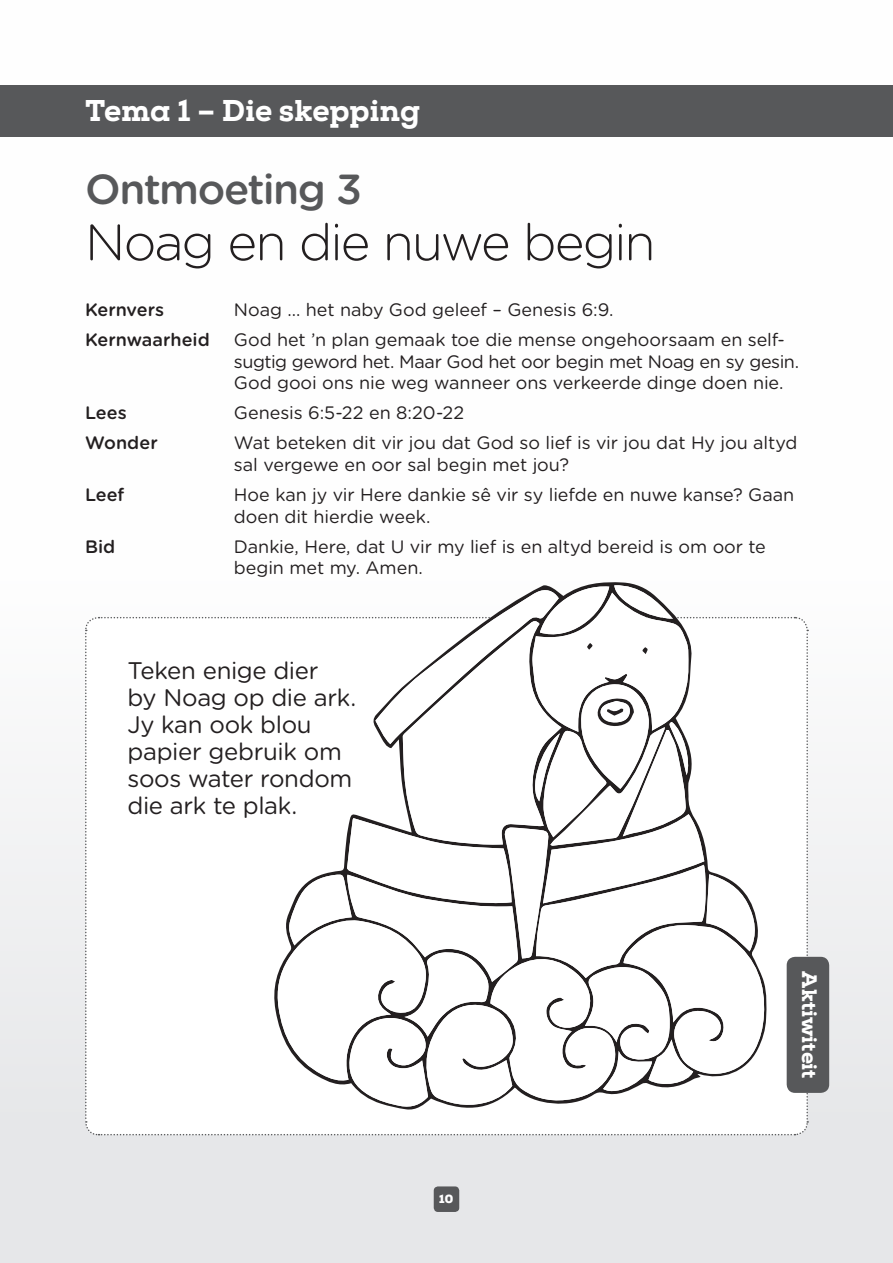
<style>
.page{position:relative;width:893px;height:1263px;background:#fff}
.page>*{position:absolute;margin:0;border:0;box-sizing:border-box;transform-origin:0 0}
.t1{font:300 51px "Gotham Rounded";letter-spacing:-.045em;color:#231f20}
.t2{font:500 42px "Gotham Rounded";letter-spacing:-.035em;color:#57585a}
.t3{font:800 30px "Nexa Slab";letter-spacing:-.005em;color:#fff}
.t4{font:24px/27px "Gotham Rounded";letter-spacing:-.015em;color:#231f20}
.t5{font:800 21px "Nexa Slab";letter-spacing:-.005em;color:#fff}
.t6{font:18px/21.6px "Gotham Rounded";letter-spacing:-.005em;color:#231f20}
.t7{font:500 18px "Gotham Rounded";color:#231f20}
.t8{font:900 12px "Nexa Slab";color:#fff}
</style>
<div class="page">
<div style="left:0;top:0;width:893px;height:1263px;background:linear-gradient(to bottom,#fff,#e7e8ea)"></div>
<div style="left:0;top:85px;width:893px;height:51px;background:#57585a"></div>
<div style="left:434px;top:1186px;width:25px;height:26px;background:#57585a;border-radius:4px"></div>
<div style="left:787px;top:957px;width:42px;height:136px;background:#57585a;border-radius:9px"></div>
<svg style="left:84px;top:584px;width:725px;height:552px"></svg>
<h3 class="t3" style="left:85px;top:92px;width:337px">Tema 1 – Die skepping</h3>
<h2 class="t2" style="left:85px;top:159px;width:278px">Ontmoeting 3</h2>
<h1 class="t1" style="left:85px;top:208px;width:572px">Noag en die nuwe begin</h1>
<p class="t7" style="left:85px;top:297px;width:81px">Kernvers</p>
<p class="t6" style="left:234px;top:298px;width:381px">Noag … het naby God geleef – Genesis 6:9.</p>
<p class="t7" style="left:85px;top:327px;width:126px">Kernwaarheid</p>
<p class="t6" style="left:234px;top:328px;width:567px">God het ’n plan gemaak toe die mense ongehoorsaam en self&shy;sugtig geword het. Maar God het oor begin met Noag en sy gesin.<br>God gooi ons nie weg wanneer ons verkeerde dinge doen nie.</p>
<p class="t7" style="left:85px;top:400px;width:43px">Lees</p>
<p class="t6" style="left:234px;top:401px;width:232px">Genesis 6:5-22 en 8:20-22</p>
<p class="t7" style="left:85px;top:430px;width:74px">Wonder</p>
<p class="t6" style="left:234px;top:431px;width:565px">Wat beteken dit vir jou dat God so lief is vir jou dat Hy jou altyd sal vergewe en oor sal begin met jou?</p>
<p class="t7" style="left:85px;top:482px;width:41px">Leef</p>
<p class="t6" style="left:234px;top:483px;width:562px">Hoe kan jy vir Here dankie sê vir sy liefde en nuwe kanse? Gaan doen dit hierdie week.</p>
<p class="t7" style="left:85px;top:533px;width:32px">Bid</p>
<p class="t6" style="left:234px;top:535px;width:534px">Dankie, Here, dat U vir my lief is en altyd bereid is om oor te begin met my. Amen.</p>
<h3 class="t4" style="left:128px;top:655px;width:230px">Teken enige dier<br>by Noag op die ark.<br>Jy kan ook blou papier gebruik om soos water rondom die ark te plak.</h3>
<p class="t8" style="left:439px;top:1191px;width:15px">10</p>
<p class="t5" style="left:823px;top:971px;width:109px;rotate:90deg">Aktiwiteit</p>
</div>
